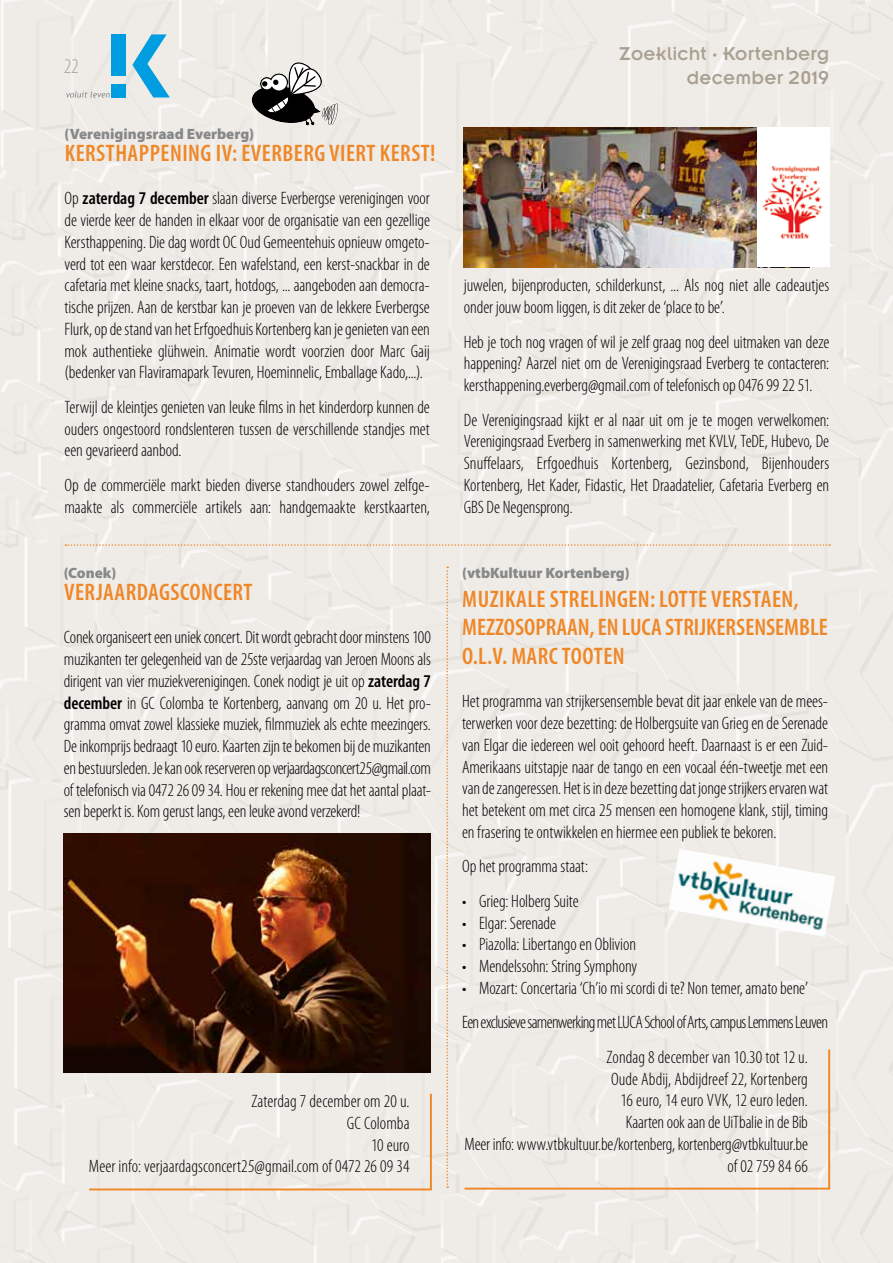
<style>
.page{position:relative;width:893px;height:1263px;background:#efece8}
.page>*{position:absolute;margin:0;border:0;box-sizing:border-box;transform-origin:0 0}
.t1{font:600 condensed 24px/28.8px "Myriad Pro";letter-spacing:.02em;color:#ef8727}
.t2{font:300 condensed 21px "Myriad Pro";color:#aaa092}
.t3{font:20.4px/24.6px "Insignia LT Std";letter-spacing:.01em;color:#aaa092;text-align:right}
.t4{font:300 condensed 18px/21.8px "Myriad Pro";letter-spacing:-.005em;color:#000;text-align:justify}
.t5{font:300 condensed 18px "Myriad Pro";letter-spacing:-.035em;color:#000}
.t6{font:900 15px "Myriad Pro";color:#878988}
.s1{font-weight:600}
</style>
<div class="page">
<svg style="left:132px;top:34px;width:38px;height:63px;background:#8ecce4"></svg>
<div style="left:112px;top:84px;width:14px;height:13px;background:#009ee0"></div>
<div style="left:112px;top:34px;width:14px;height:42px;background:#009ee0"></div>
<svg style="left:66px;top:91px;width:44px;height:7px"></svg>
<svg style="left:462px;top:1047px;width:369px;height:143px;background:#eee9e4"></svg>
<svg style="left:87px;top:1092px;width:346px;height:99px;background:#eee9e3"></svg>
<img style="left:64px;top:834px;width:367px;height:239px">
<svg style="left:65px;top:544px;width:765px;height:2px;background:#eed0b3"></svg>
<img style="left:669px;top:849px;width:166px;height:88px">
<svg style="left:446px;top:567px;width:2px;height:621px"></svg>
<svg style="left:251px;top:62px;width:87px;height:64px;background:#9a9997"></svg>
<img style="left:464px;top:128px;width:294px;height:139px">
<div style="left:758px;top:128px;width:72px;height:139px;background:#fff"></div>
<img style="left:762px;top:166px;width:61px;height:73px">
<p class="t2" style="left:64px;top:54px;width:17px">22</p>
<p class="t6" style="left:65px;top:125px;width:191px">(Verenigingsraad Everberg)</p>
<h1 class="t1" style="left:65px;top:139px;width:372px">KERSTHAPPENING IV: EVERBERG VIERT KERST!</h1>
<p class="t4" style="left:65px;top:188px;width:367px">Op <span class="s1">zaterdag 7 december</span> slaan diverse Everbergse verenigingen voor de vierde keer de handen in elkaar voor de organisatie van een gezellige Kersthappening. Die dag wordt OC Oud Gemeentehuis opnieuw omgeto&shy;verd tot een waar kerstdecor. Een wafelstand, een kerst-snackbar in de cafetaria met kleine snacks, taart, hotdogs, ... aangeboden aan democra&shy;tische prijzen. Aan de kerstbar kan je proeven van de lekkere Everbergse Flurk, op de stand van het Erfgoedhuis Kortenberg kan je genieten van een mok authentieke glühwein. Animatie wordt voorzien door Marc Gaij (bedenker van Flaviramapark Tevuren, Hoeminnelic, Emballage Kado,...).</p>
<p class="t4" style="left:65px;top:396px;width:367px">Terwijl de kleintjes genieten van leuke films in het kinderdorp kunnen de ouders ongestoord rondslenteren tussen de verschillende standjes met een gevarieerd aanbod.</p>
<p class="t4" style="left:65px;top:474px;width:367px">Op de commerciële markt bieden diverse standhouders zowel zelfge&shy;maakte als commerciële artikels aan: handgemaakte kerstkaarten,</p>
<p class="t6" style="left:64px;top:564px;width:54px">(Conek)</p>
<h1 class="t1" style="left:64px;top:578px;width:190px">VERJAARDAGSCONCERT</h1>
<p class="t4" style="left:64px;top:627px;width:369px">Conek organiseert een uniek concert. Dit wordt gebracht door minstens 100 muzikanten ter gelegenheid van de 25ste verjaardag van Jeroen Moons als dirigent van vier muziekverenigingen. Conek nodigt je uit op <span class="s1">zaterdag 7 december</span> in GC Colomba te Kortenberg, aanvang om 20 u. Het pro&shy;gramma omvat zowel klassieke muziek, filmmuziek als echte meezingers.<br>De inkomprijs bedraagt 10 euro. Kaarten zijn te bekomen bij de muzikanten en bestuursleden. Je kan ook reserveren op verjaardagsconcert25@gmail.com of telefonisch via 0472 26 09 34. Hou er rekening mee dat het aantal plaat&shy;sen beperkt is. Kom gerust langs, een leuke avond verzekerd!</p>
<p class="t4" style="left:89px;top:1091px;width:322px;text-align:right">Zaterdag 7 december om 20 u.<br>GC Colomba<br>10 euro<br>Meer info: verjaardagsconcert25@gmail.com of 0472 26 09 34</p>
<p class="t3" style="left:619px;top:41px;width:212px">Zoeklicht · Kortenberg december 2019</p>
<p class="t4" style="left:464px;top:275px;width:367px">juwelen, bijenproducten, schilderkunst, ... Als nog niet alle cadeautjes onder jouw boom liggen, is dit zeker de ‘place to be’.</p>
<p class="t4" style="left:464px;top:331px;width:367px">Heb je toch nog vragen of wil je zelf graag nog deel uitmaken van deze happening? Aarzel niet om de Verenigingsraad Everberg te contacteren: kersthappening.everberg@gmail.com of telefonisch op 0476 99 22 51.</p>
<p class="t4" style="left:464px;top:409px;width:367px">De Verenigingsraad kijkt er al naar uit om je te mogen verwelkomen:<br>Verenigingsraad Everberg in samenwerking met KVLV, TeDE, Hubevo, De Snuffelaars, Erfgoedhuis Kortenberg, Gezinsbond, Bijenhouders Kortenberg, Het Kader, Fidastic, Het Draadatelier, Cafetaria Everberg en GBS De Negensprong.</p>
<p class="t6" style="left:462px;top:564px;width:169px">(vtbKultuur Kortenberg)</p>
<h1 class="t1" style="left:462px;top:585px;width:367px">MUZIKALE STRELINGEN: LOTTE VERSTAEN,<br>MEZZOSOPRAAN, EN LUCA STRIJKERSENSEMBLE<br>O.L.V. MARC TOOTEN</h1>
<p class="t4" style="left:462px;top:691px;width:368px">Het programma van strijkersensemble bevat dit jaar enkele van de mees&shy;terwerken voor deze bezetting: de Holbergsuite van Grieg en de Serenade van Elgar die iedereen wel ooit gehoord heeft. Daarnaast is er een Zuid-Amerikaans uitstapje naar de tango en een vocaal één-tweetje met een van de zangeressen. Het is in deze bezetting dat jonge strijkers ervaren wat het betekent om met circa 25 mensen een homogene klank, stijl, timing en frasering te ontwikkelen en hiermee een publiek te bekoren.</p>
<p class="t4" style="left:462px;top:856px;width:127px">Op het programma staat:</p>
<p class="t4" style="left:462px;top:890px;width:118px">• Grieg: Holberg Suite</p>
<p class="t4" style="left:462px;top:912px;width:96px">• Elgar: Serenade</p>
<p class="t4" style="left:462px;top:934px;width:175px">• Piazolla: Libertango en Oblivion</p>
<p class="t4" style="left:462px;top:956px;width:177px">• Mendelssohn: String Symphony</p>
<p class="t4" style="left:462px;top:977px;width:348px">• Mozart: Concertaria ‘Ch’io mi scordi di te? Non temer, amato bene’</p>
<p class="t5" style="left:462px;top:1013px;width:367px">Een exclusieve samenwerking met LUCA School of Arts, campus Lemmens Leuven</p>
<p class="t4" style="left:606px;top:1046px;width:203px">Zondag 8 december van 10.30 tot 12 u.</p>
<p class="t4" style="left:465px;top:1068px;width:345px;text-align:right">Oude Abdij, Abdijdreef 22, Kortenberg<br>16 euro, 14 euro VVK, 12 euro leden.<br>Kaarten ook aan de UiTbalie in de Bib<br>Meer info: www.vtbkultuur.be/kortenberg, kortenberg@vtbkultuur.be of 02 759 84 66</p>
</div>
